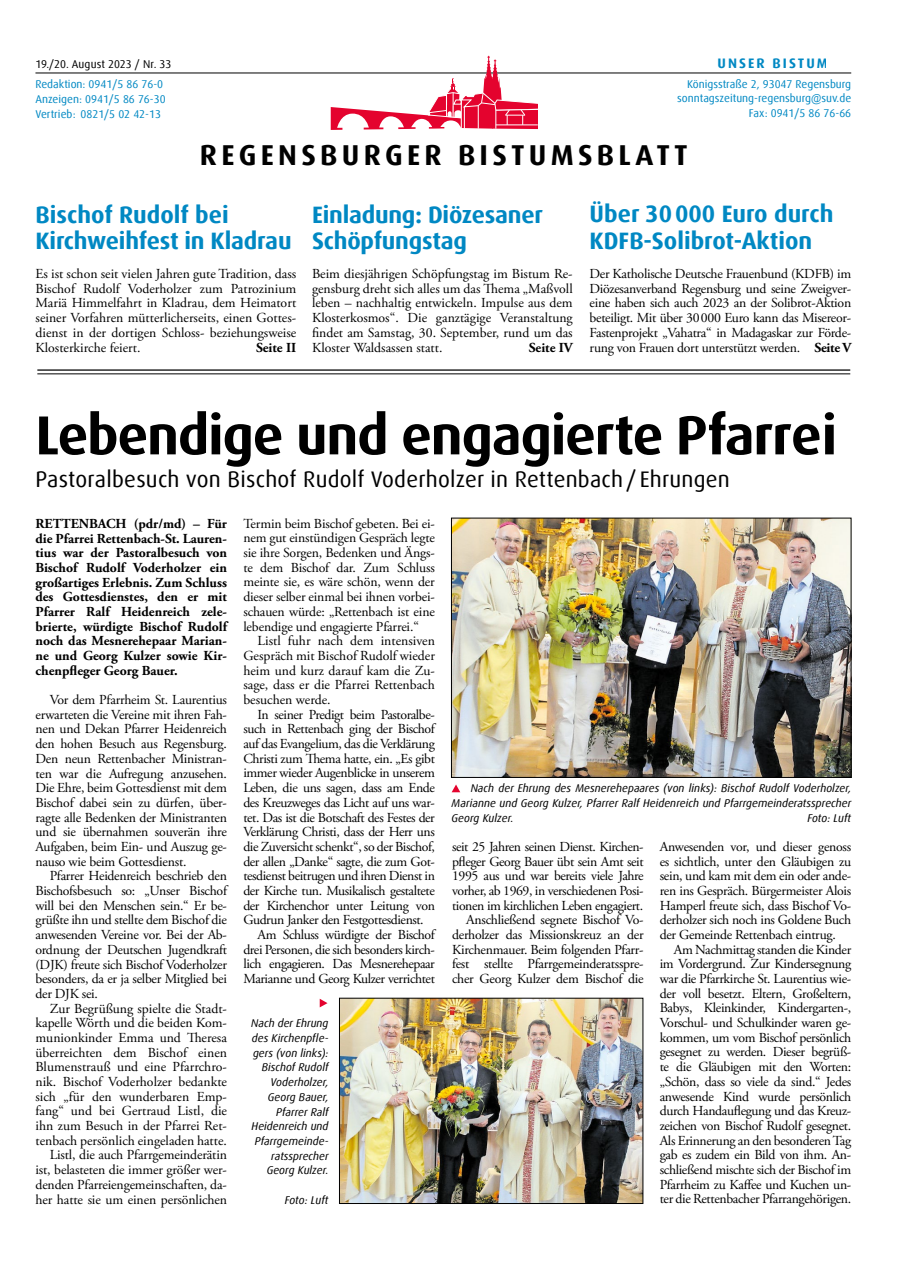
<style>
.page{position:relative;width:908px;height:1276px;background:#fff}
.page>*{position:absolute;margin:0;border:0;box-sizing:border-box;transform-origin:0 0}
.t1{font:700 55px "Dax Offc Pro";letter-spacing:-.02em;color:#000}
.t2{font:700 28.75px "Dax Offc Pro";letter-spacing:.15em;color:#000}
.t3{font:700 23.75px/26.2px "Dax Offc Pro";letter-spacing:-.01em;color:#0088c3}
.t4{font:22.5px "Dax Offc Pro";letter-spacing:.01em;color:#000}
.t5{font:13.75px/14.6px "Adobe Garamond Pro";letter-spacing:-.02em;color:#000;text-align:justify}
.t6{font:13.75px/14.6px "Adobe Garamond Pro";color:#000;text-align:right}
.t7{font:700 13.75px/14.6px "Adobe Garamond Pro";color:#000;text-align:justify}
.t8{font:700 13.75px "Dax Offc Pro";letter-spacing:.15em;color:#0088c3}
.t9{font:italic 11.25px/14.8px "Dax Offc Pro";color:#000;text-align:right}
.t10{font:11.25px/14.8px "Dax Offc Pro";color:#0088c3}
.t11{font:11.25px "Dax Offc Pro";letter-spacing:.005em;color:#000}
.s1{font-weight:700}
</style>
<div class="page">
<hr style="left:37px;top:369px;width:812px;height:2px;background:#000">
<hr style="left:37px;top:373px;width:812px;height:1px;background:#000">
<hr style="left:35px;top:73px;width:815px;height:1px;background:#000">
<svg style="left:330px;top:56px;width:211px;height:74px"></svg>
<img style="left:341px;top:1000px;width:299px;height:201px">
<div style="left:339px;top:998px;width:303px;height:205px;border:1px solid #000"></div>
<svg style="left:319px;top:998px;width:8px;height:9px"></svg>
<img style="left:453px;top:520px;width:395px;height:255px">
<div style="left:451px;top:518px;width:399px;height:259px;border:1px solid #000"></div>
<svg style="left:452px;top:784px;width:8px;height:8px"></svg>
<p class="t11" style="left:35px;top:56px;width:137px">19./20. August 2023 / Nr. 33</p>
<p class="t8" style="left:717px;top:54px;width:112px">UNSER BISTUM</p>
<p class="t10" style="left:35px;top:77px;width:132px">Redaktion: 0941/5 86 76-0<br>Anzeigen: 0941/5 86 76-30<br>Vertrieb: 0821/5 02 42-13</p>
<p class="t10" style="left:676px;top:76px;width:176px;text-align:right">Königsstraße 2, 93047 Regensburg sonntagszeitung-regensburg@suv.de<br>Fax: 0941/5 86 76-66</p>
<h2 class="t2" style="left:200px;top:137px;width:489px">REGENSBURGER BISTUMSBLATT</h2>
<h3 class="t3" style="left:36px;top:201px;width:257px">Bischof Rudolf bei<br>Kirchweihfest in Kladrau</h3>
<p class="t5" style="left:36px;top:267px;width:262px">Es ist schon seit vielen Jahren gute Tradition, dass Bischof Rudolf Voderholzer zum Patrozinium Mariä Himmelfahrt in Kladrau, dem Heimatort seiner Vorfahren mütterlicherseits, einen Gottes&shy;dienst in der dortigen Schloss- beziehungsweise Klosterkirche feiert.</p>
<p class="t7" style="left:256px;top:340px;width:42px">Seite II</p>
<h3 class="t3" style="left:312px;top:201px;width:232px">Einladung: Diözesaner<br>Schöpfungstag</h3>
<p class="t5" style="left:312px;top:267px;width:262px">Beim diesjährigen Schöpfungstag im Bistum Re&shy;gensburg dreht sich alles um das Thema „Maßvoll leben – nachhaltig entwickeln. Impulse aus dem Klosterkosmos“. Die ganztägige Veranstaltung findet am Samstag, 30. September, rund um das Kloster Waldsassen statt.</p>
<p class="t7" style="left:528px;top:340px;width:45px">Seite IV</p>
<h3 class="t3" style="left:589px;top:201px;width:245px">Über 30000 Euro durch<br>KDFB-Solibrot-Aktion</h3>
<p class="t5" style="left:589px;top:267px;width:263px">Der Katholische Deutsche Frauenbund (KDFB) im Diözesanverband Regensburg und seine Zweigver&shy;eine haben sich auch 2023 an der Solibrot-Aktion beteiligt. Mit über 30000 Euro kann das Misereor-Fastenprojekt „Vahatra“ in Madagaskar zur Förde&shy;rung von Frauen dort unterstützt werden. <span class="s1">Seite V</span></p>
<h1 class="t1" style="left:35px;top:400px;width:802px">Lebendige und engagierte Pfarrei</h1>
<h3 class="t4" style="left:35px;top:465px;width:695px">Pastoralbesuch von Bischof Rudolf Voderholzer in Rettenbach / Ehrungen</h3>
<p class="t7" style="left:35px;top:516px;width:193px">RETTENBACH (pdr/md) – Für die Pfarrei Rettenbach-St. Lauren&shy;tius war der Pastoralbesuch von Bischof Rudolf Voderholzer ein großartiges Erlebnis. Zum Schluss des Gottesdienstes, den er mit Pfarrer Ralf Heidenreich zele&shy;brierte, würdigte Bischof Rudolf noch das Mesnerehepaar Marian&shy;ne und Georg Kulzer sowie Kir&shy;chenpfleger Georg Bauer.</p>
<p class="t5" style="left:35px;top:693px;width:193px;text-indent:14px">Vor dem Pfarrheim St. Laurentius erwarteten die Vereine mit ihren Fah&shy;nen und Dekan Pfarrer Heidenreich den hohen Besuch aus Regensburg.<br>Den neun Rettenbacher Ministran&shy;ten war die Aufregung anzusehen.<br>Die Ehre, beim Gottesdienst mit dem Bischof dabei sein zu dürfen, über&shy;ragte alle Bedenken der Ministranten und sie übernahmen souverän ihre Aufgaben, beim Ein- und Auszug ge&shy;nauso wie beim Gottesdienst.</p>
<p class="t5" style="left:35px;top:869px;width:193px;text-indent:14px">Pfarrer Heidenreich beschrieb den Bischofsbesuch so: „Unser Bischof will bei den Menschen sein.“ Er be&shy;grüßte ihn und stellte dem Bischof die anwesenden Vereine vor. Bei der Ab&shy;ordnung der Deutschen Jugendkraft (DJK) freute sich Bischof Voderholzer besonders, da er ja selber Mitglied bei der DJK sei.</p>
<p class="t6" style="left:35px;top:1001px;width:193px">Zur Begrüßung spielte die Stadt&shy;kapelle Wörth und die beiden Kom&shy;munionkinder Emma und Theresa überreichten dem Bischof einen Blumenstrauß und eine Pfarrchro&shy;nik. Bischof Voderholzer bedankte sich „für den wunderbaren Emp&shy;fang“ und bei Gertraud Listl, die ihn zum Besuch in der Pfarrei Ret&shy;tenbach persönlich eingeladen hatte.<br>Listl, die auch Pfarrgemeinderätin ist, belasteten die immer größer wer&shy;denden Pfarreiengemeinschaften, da&shy;her hatte sie um einen persönlichen</p>
<p class="t5" style="left:243px;top:516px;width:193px">Termin beim Bischof gebeten. Bei ei&shy;nem gut einstündigen Gespräch legte sie ihre Sorgen, Bedenken und Ängs&shy;te dem Bischof dar. Zum Schluss meinte sie, es wäre schön, wenn der dieser selber einmal bei ihnen vorbei&shy;schauen würde: „Rettenbach ist eine lebendige und engagierte Pfarrei.“</p>
<p class="t5" style="left:243px;top:634px;width:193px;text-indent:14px">Listl fuhr nach dem intensiven Gespräch mit Bischof Rudolf wieder heim und kurz darauf kam die Zu&shy;sage, dass er die Pfarrei Rettenbach besuchen werde.</p>
<p class="t5" style="left:257px;top:707px;width:179px">In seiner Predigt beim Pastoralbe-</p>
<p class="t5" style="left:243px;top:722px;width:193px">such in Rettenbach ging der Bischof</p>
<p class="t5" style="left:243px;top:737px;width:193px">auf das Evangelium, das die Verklärung</p>
<p class="t5" style="left:243px;top:751px;width:193px">Christi zum Thema hatte, ein. „Es gibt</p>
<p class="t5" style="left:243px;top:766px;width:193px">immer wieder Augenblicke in unserem</p>
<p class="t5" style="left:243px;top:781px;width:193px">Leben, die uns sagen, dass am Ende</p>
<p class="t5" style="left:243px;top:795px;width:193px">des Kreuzweges das Licht auf uns war-</p>
<p class="t5" style="left:243px;top:810px;width:193px">tet. Das ist die Botschaft des Festes der</p>
<p class="t5" style="left:243px;top:825px;width:193px">Verklärung Christi, dass der Herr uns</p>
<p class="t5" style="left:243px;top:839px;width:193px">die Zuversicht schenkt“, so der Bischof,</p>
<p class="t5" style="left:243px;top:854px;width:193px">der allen „Danke“ sagte, die zum Got-</p>
<p class="t5" style="left:243px;top:869px;width:193px">tesdienst beitrugen und ihren Dienst in</p>
<p class="t5" style="left:243px;top:883px;width:193px">der Kirche tun. Musikalisch gestaltete</p>
<p class="t5" style="left:243px;top:898px;width:193px">der Kirchenchor unter Leitung von</p>
<p class="t5" style="left:243px;top:913px;width:182px">Gudrun Janker den Festgottesdienst.</p>
<p class="t5" style="left:257px;top:928px;width:179px">Am Schluss würdigte der Bischof</p>
<p class="t5" style="left:243px;top:942px;width:193px">drei Personen, die sich besonders kirch-</p>
<p class="t5" style="left:243px;top:957px;width:193px">lich engagieren. Das Mesnerehepaar</p>
<p class="t5" style="left:243px;top:972px;width:193px">Marianne und Georg Kulzer verrichtet</p>
<p class="t9" style="left:251px;top:1016px;width:79px">Nach der Ehrung des Kirchenpfle&shy;gers (von links):<br>Bischof Rudolf<br>Voderholzer,<br>Georg Bauer,<br>Pfarrer Ralf<br>Heidenreich und<br>Pfarrgemeinde&shy;ratssprecher<br>Georg Kulzer.</p>
<p class="t9" style="left:284px;top:1192px;width:45px">Foto: Luft</p>
<p class="t9" style="left:451px;top:781px;width:401px;text-align:justify;text-indent:19px">Nach der Ehrung des Mesnerehepaares (von links): Bischof Rudolf Voderholzer, Marianne und Georg Kulzer, Pfarrer Ralf Heidenreich und Pfarrgemeinderatssprecher Georg Kulzer.</p>
<p class="t9" style="left:807px;top:810px;width:45px">Foto: Luft</p>
<p class="t5" style="left:452px;top:839px;width:193px;text-align:right">seit 25 Jahren seinen Dienst. Kirchen&shy;pfleger Georg Bauer übt sein Amt seit 1995 aus und war bereits viele Jahre vorher, ab 1969, in verschiedenen Posi&shy;tionen im kirchlichen Leben engagiert.<br>Anschließend segnete Bischof Vo&shy;derholzer das Missionskreuz an der Kirchenmauer. Beim folgenden Pfarr&shy;fest stellte Pfarrgemeinderatsspre&shy;cher Georg Kulzer dem Bischof die</p>
<p class="t5" style="left:659px;top:839px;width:193px">Anwesenden vor, und dieser genoss es sichtlich, unter den Gläubigen zu sein, und kam mit dem ein oder ande&shy;ren ins Gespräch. Bürgermeister Alois Hamperl freute sich, dass Bischof Vo&shy;derholzer sich noch ins Goldene Buch der Gemeinde Rettenbach eintrug.</p>
<p class="t5" style="left:659px;top:942px;width:193px;text-indent:14px">Am Nachmittag standen die Kinder im Vordergrund. Zur Kindersegnung war die Pfarrkirche St. Laurentius wie&shy;der voll besetzt. Eltern, Großeltern, Babys, Kleinkinder, Kindergarten-, Vorschul- und Schulkinder waren ge&shy;kommen, um vom Bischof persönlich gesegnet zu werden. Dieser begrüß&shy;te die Gläubigen mit den Worten: „Schön, dass so viele da sind.“ Jedes anwesende Kind wurde persönlich durch Handauflegung und das Kreuz&shy;zeichen von Bischof Rudolf gesegnet.<br>Als Erinnerung an den besonderen Tag gab es zudem ein Bild von ihm. An&shy;schließend mischte sich der Bischof im Pfarrheim zu Kaffee und Kuchen un&shy;ter die Rettenbacher Pfarrangehörigen.</p>
</div>
